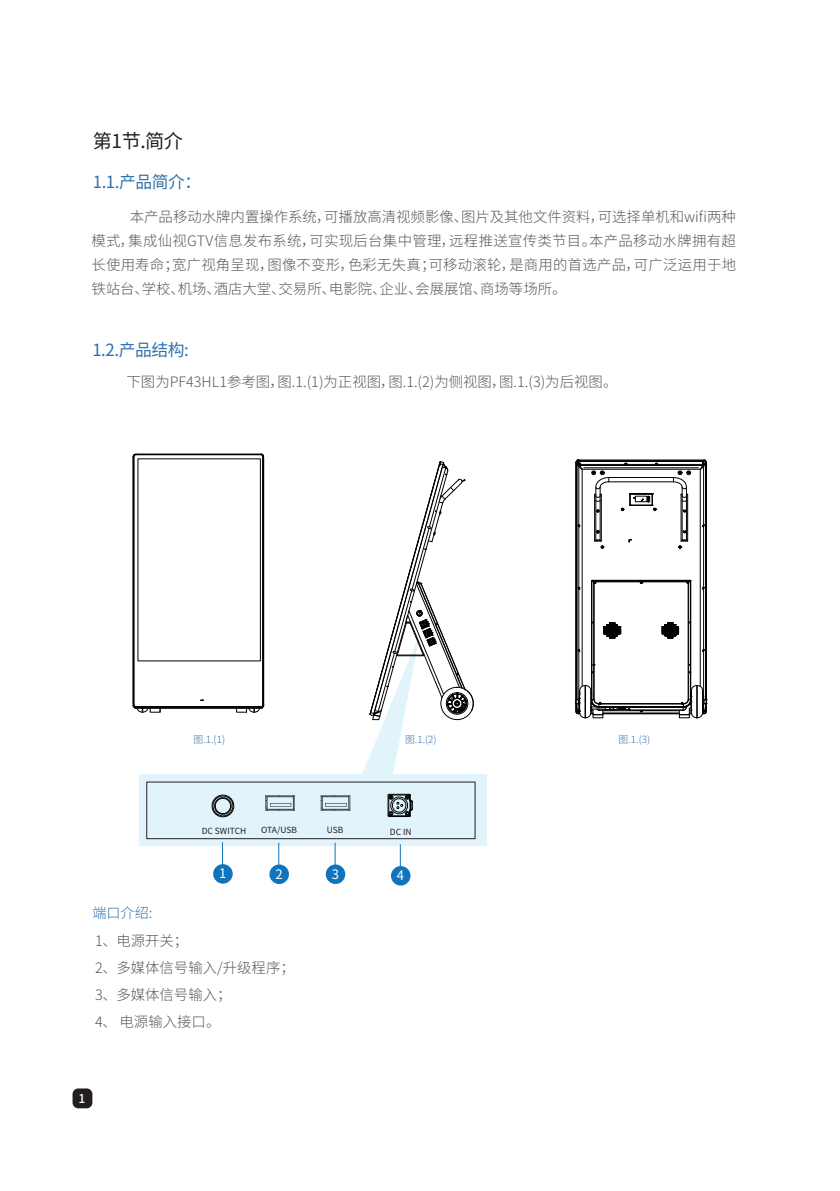
<style>
.page{position:relative;width:840px;height:1191px;background:#fff}
.page>*{position:absolute;margin:0;border:0;box-sizing:border-box;transform-origin:0 0}
.t1{font:19.2px "Source Han Sans CN";color:#231f20}
.t2{font:16.8px "Source Han Sans CN";letter-spacing:-.025em;color:#3271ad}
.t3{font:300 14.4px/24px "Source Han Sans CN";color:#57585a;text-align:justify}
.t4{font:300 14px "Source Han Sans CN";color:#3271ad}
.t5{font:13px "Source Han Sans CN";color:#fff}
.t6{font:500 12.2px "Source Han Sans CN";color:#fff}
.t7{font:300 9.8px "Source Han Sans CN";color:#3271ad}
.t8{font:8.4px "Source Han Sans CN";color:#231f20}
</style>
<div class="page">
<div style="left:139px;top:774px;width:348px;height:72px;background:#e1f4fc"></div>
<div style="left:146px;top:781px;width:329px;height:58px;border:1px solid #231f20"></div>
<svg style="left:211px;top:794px;width:24px;height:24px"></svg>
<svg style="left:265px;top:795px;width:30px;height:16px"></svg>
<svg style="left:320px;top:795px;width:30px;height:16px"></svg>
<svg style="left:387px;top:794px;width:26px;height:23px"></svg>
<hr style="left:222px;top:842px;width:1px;height:37px;background:#1074bc">
<div style="left:213px;top:864px;width:19px;height:19px;background:#1074bc;border-radius:50%"></div>
<hr style="left:399px;top:844px;width:1px;height:37px;background:#1074bc">
<div style="left:391px;top:866px;width:19px;height:19px;background:#1074bc;border-radius:50%"></div>
<hr style="left:278px;top:842px;width:1px;height:37px;background:#1074bc">
<div style="left:269px;top:864px;width:20px;height:20px;background:#1074bc;border-radius:50%"></div>
<hr style="left:334px;top:842px;width:1px;height:37px;background:#1074bc">
<div style="left:325px;top:864px;width:20px;height:20px;background:#1074bc;border-radius:50%"></div>
<div style="left:72px;top:1088px;width:20px;height:20px;background:#231f20;border-radius:6px"></div>
<svg style="left:133px;top:454px;width:131px;height:259px"></svg>
<svg style="left:362px;top:461px;width:111px;height:313px"></svg>
<svg style="left:575px;top:459px;width:131px;height:259px"></svg>
<h1 class="t1" style="left:93px;top:130px;width:92px">第1节.简介</h1>
<p class="t2" style="left:93px;top:172px;width:110px">1.1.产品简介：</p>
<p class="t3" style="left:91px;top:205px;width:646px;text-indent:38px">本产品移动水牌内置操作系统，可播放高清视频影像、图片及其他文件资料，可选择单机和wifi两种模式，集成仙视GTV信息发布系统，可实现后台集中管理，远程推送宣传类节目。本产品移动水牌拥有超长使用寿命；宽广视角呈现，图像不变形，色彩无失真；可移动滚轮，是商用的首选产品，可广泛运用于地铁站台、学校、机场、酒店大堂、交易所、电影院、企业、会展展馆、商场等场所。</p>
<p class="t2" style="left:92px;top:340px;width:98px">1.2.产品结构:</p>
<p class="t3" style="left:126px;top:370px;width:492px">下图为PF43HL1参考图，图.1.(1)为正视图，图.1.(2)为侧视图，图.1.(3)为后视图。</p>
<p class="t7" style="left:193px;top:734px;width:33px">图.1.(1)</p>
<p class="t7" style="left:405px;top:734px;width:33px">图.1.(2)</p>
<p class="t7" style="left:618px;top:734px;width:33px">图.1.(3)</p>
<p class="t4" style="left:92px;top:905px;width:61px">端口介绍:</p>
<p class="t8" style="left:202px;top:826px;width:46px">DC SWITCH</p>
<p class="t8" style="left:261px;top:825px;width:37px">OTA/USB</p>
<p class="t8" style="left:326px;top:825px;width:18px">USB</p>
<p class="t8" style="left:389px;top:827px;width:23px">DC IN</p>
<p class="t5" style="left:219px;top:866px;width:9px">1</p>
<p class="t5" style="left:275px;top:866px;width:9px">2</p>
<p class="t5" style="left:331px;top:866px;width:9px">3</p>
<p class="t5" style="left:396px;top:868px;width:9px">4</p>
<p class="t3" style="left:95px;top:928px;width:201px;line-height:26.8px;text-align:left">1、电源开关；<br>2、多媒体信号输入/升级程序；<br>3、多媒体信号输入；<br>4、 电源输入接口。</p>
<p class="t6" style="left:79px;top:1091px;width:8px">1</p>
</div>
